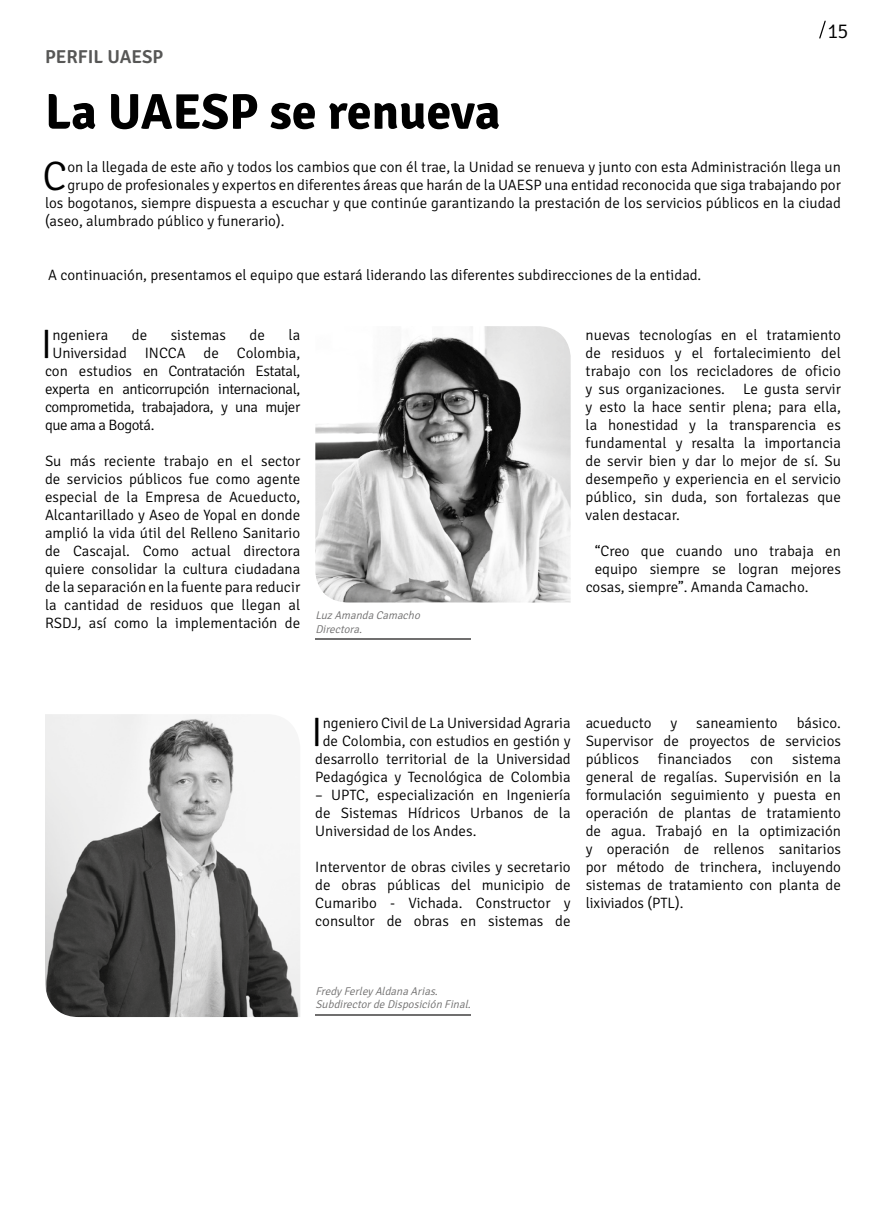
<style>
.page{position:relative;width:886px;height:1205px;background:#fff}
.page>*{position:absolute;margin:0;border:0;box-sizing:border-box;transform-origin:0 0}
.t1{font:700 50px "Signika";color:#000}
.t2{font:300 41.12px "Signika";color:#000}
.t3{font:300 20.62px "Signika";color:#000}
.t4{font:600 18.75px "Signika";color:#575756}
.t5{font:300 15px/18px "Signika";color:#000;text-align:justify}
.t6{font:300 15px "Signika";letter-spacing:-.03em;color:#000}
.t7{font:italic 300 11.25px/13.5px "Signika";color:#706f6f}
</style>
<div class="page">
<svg style="left:819px;top:20px;width:7px;height:19px"></svg>
<img style="left:315px;top:326px;width:256px;height:276px">
<img style="left:45px;top:714px;width:255px;height:303px">
<hr style="left:315px;top:638px;width:156px;height:2px;background:#706f6f">
<hr style="left:315px;top:1014px;width:156px;height:1px;background:#706f6f">
<p class="t4" style="left:45px;top:45px;width:120px">PERFIL UAESP</p>
<h3 class="t3" style="left:827px;top:19px;width:23px">15</h3>
<h1 class="t1" style="left:45px;top:82px;width:457px">La UAESP se renueva</h1>
<h2 class="t2" style="left:43px;top:154px;width:26px">C</h2>
<p class="t5" style="left:67px;top:159px;width:775px">on la llegada de este año y todos los cambios que con él trae, la Unidad se renueva y junto con esta Administración llega un</p>
<p class="t5" style="left:67px;top:177px;width:775px">grupo de profesionales y expertos en diferentes áreas que harán de la UAESP una entidad reconocida que siga trabajando por</p>
<p class="t5" style="left:45px;top:195px;width:797px">los bogotanos, siempre dispuesta a escuchar y que continúe garantizando la prestación de los servicios públicos en la ciudad</p>
<p class="t5" style="left:45px;top:213px;width:241px">(aseo, alumbrado público y funerario).</p>
<p class="t5" style="left:48px;top:267px;width:654px">A continuación, presentamos el equipo que estará liderando las diferentes subdirecciones de la entidad.</p>
<h2 class="t2" style="left:41px;top:322px;width:13px">I</h2>
<p class="t5" style="left:52px;top:326px;width:57px">ngeniera</p>
<p class="t5" style="left:132px;top:326px;width:17px">de</p>
<p class="t5" style="left:171px;top:326px;width:57px">sistemas</p>
<p class="t5" style="left:250px;top:326px;width:17px">de</p>
<p class="t5" style="left:288px;top:326px;width:13px">la</p>
<p class="t5" style="left:52px;top:344px;width:249px">Universidad INCCA de Colombia,</p>
<p class="t6" style="left:45px;top:363px;width:257px">con estudios en Contratación Estatal,</p>
<p class="t6" style="left:45px;top:381px;width:257px">experta en anticorrupción internacional,</p>
<p class="t6" style="left:45px;top:399px;width:257px">comprometida, trabajadora, y una mujer</p>
<p class="t6" style="left:45px;top:417px;width:111px">que ama a Bogotá.</p>
<p class="t5" style="left:45px;top:452px;width:257px">Su más reciente trabajo en el sector de servicios públicos fue como agente especial de la Empresa de Acueducto, Alcantarillado y Aseo de Yopal en donde amplió la vida útil del Relleno Sanitario de Cascajal. Como actual directora quiere consolidar la cultura ciudadana de la separación en la fuente para reducir la cantidad de residuos que llegan al RSDJ, así como la implementación de</p>
<p class="t7" style="left:315px;top:609px;width:109px">LuzAmanda Camacho<br>Directora.</p>
<p class="t5" style="left:586px;top:326px;width:257px">nuevas tecnologías en el tratamiento de residuos y el fortalecimiento del trabajo con los recicladores de oficio y sus organizaciones. Le gusta servir y esto la hace sentir plena; para ella, la honestidad y la transparencia es fundamental y resalta la importancia de servir bien y dar lo mejor de sí. Su desempeño y experiencia en el servicio público, sin duda, son fortalezas que valen destacar.</p>
<p class="t5" style="left:595px;top:542px;width:248px">“Creo que cuando uno trabaja en</p>
<p class="t5" style="left:595px;top:560px;width:248px">equipo siempre se logran mejores</p>
<p class="t5" style="left:586px;top:578px;width:224px">cosas, siempre”. Amanda Camacho.</p>
<p class="t5" style="left:315px;top:714px;width:257px;text-align:center">ngeniero Civil de La Universidad Agraria de Colombia, con estudios en gestión y desarrollo territorial de la Universidad Pedagógica y Tecnológica de Colombia</p>
<p class="t5" style="left:315px;top:786px;width:257px">– UPTC, especialización en Ingeniería de Sistemas Hídricos Urbanos de la Universidad de los Andes.</p>
<p class="t5" style="left:315px;top:858px;width:257px">Interventor de obras civiles y secretario de obras públicas del municipio de Cumaribo - Vichada. Constructor y consultor de obras en sistemas de</p>
<h2 class="t2" style="left:311px;top:710px;width:13px">I</h2>
<p class="t5" style="left:586px;top:714px;width:257px;text-indent:211px">básico.<br>Supervisor de proyectos de servicios públicos</p>
<p class="t5" style="left:586px;top:714px;width:67px">acueducto</p>
<p class="t5" style="left:670px;top:714px;width:8px">y</p>
<p class="t5" style="left:696px;top:714px;width:83px">saneamiento</p>
<p class="t5" style="left:658px;top:750px;width:75px">financiados</p>
<p class="t5" style="left:750px;top:750px;width:24px">con</p>
<p class="t5" style="left:586px;top:750px;width:257px;text-indent:207px">sistema general de regalías. Supervisión en la formulación seguimiento y puesta en operación de plantas de tratamiento de agua. Trabajó en la optimización y operación de rellenos sanitarios por método de trinchera, incluyendo sistemas de tratamiento con planta de lixiviados (PTL).</p>
<p class="t7" style="left:315px;top:984px;width:160px">FredyFerleyAldana Arias.<br>Subdirectorde Disposición Final.</p>
</div>
